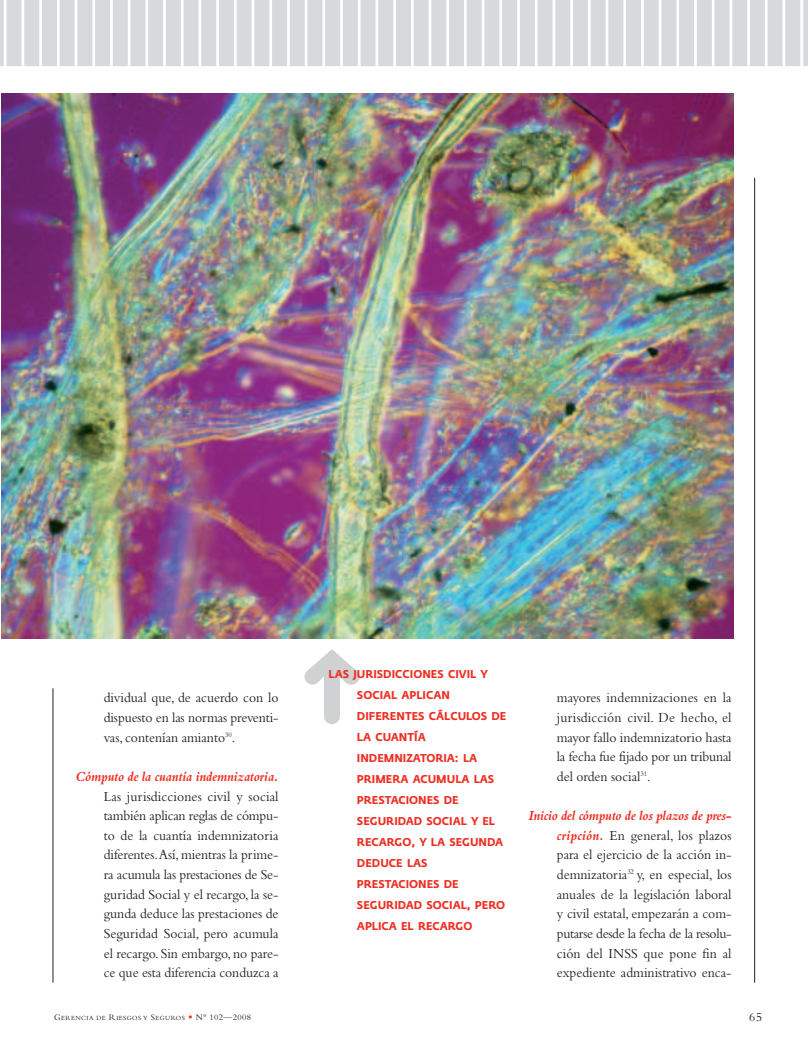
<style>
.page{position:relative;width:808px;height:1053px;background:#fff}
.page>*{position:absolute;margin:0;border:0;box-sizing:border-box;transform-origin:0 0}
.t1{font:14.38px/19.6px "Bembo";color:#231f20;text-align:justify;scale:.95 1}
.t2{font:italic 700 14.38px "Bembo";letter-spacing:-.015em;color:#ee2e22;scale:.95 1}
.t3{font:12.5px "Bembo";color:#231f20}
.t4{font:700 11.25px/21px "Fedra Sans";color:#ee2e22;scale:.95 1}
.t5{font:6.5px "Bembo";letter-spacing:.065em;color:#231f20}
.s1{font-weight:700;font-style:italic;color:#ee2e22}
.s2{font-size:8.75px}
.s3{font-family:"Goudy";font-size:8.75px;color:#ee2e22}
</style>
<div class="page">
<hr style="left:53px;top:688px;width:1px;height:294px;background:#231f20">
<hr style="left:754px;top:178px;width:1px;height:804px;background:#231f20">
<hr style="left:0;top:0;width:4px;height:66px;background:#d8d9db">
<div style="left:7px;top:0;width:15px;height:66px;background:#d8d9db"></div>
<div style="left:24px;top:0;width:15px;height:66px;background:#d8d9db"></div>
<div style="left:42px;top:0;width:15px;height:66px;background:#d8d9db"></div>
<div style="left:60px;top:0;width:15px;height:66px;background:#d8d9db"></div>
<div style="left:77px;top:0;width:15px;height:66px;background:#d8d9db"></div>
<div style="left:95px;top:0;width:15px;height:66px;background:#d8d9db"></div>
<div style="left:113px;top:0;width:15px;height:66px;background:#d8d9db"></div>
<div style="left:130px;top:0;width:15px;height:66px;background:#d8d9db"></div>
<div style="left:148px;top:0;width:15px;height:66px;background:#d8d9db"></div>
<div style="left:166px;top:0;width:15px;height:66px;background:#d8d9db"></div>
<div style="left:184px;top:0;width:15px;height:66px;background:#d8d9db"></div>
<div style="left:201px;top:0;width:15px;height:66px;background:#d8d9db"></div>
<div style="left:219px;top:0;width:15px;height:66px;background:#d8d9db"></div>
<div style="left:237px;top:0;width:15px;height:66px;background:#d8d9db"></div>
<div style="left:254px;top:0;width:15px;height:66px;background:#d8d9db"></div>
<div style="left:272px;top:0;width:15px;height:66px;background:#d8d9db"></div>
<div style="left:290px;top:0;width:15px;height:66px;background:#d8d9db"></div>
<div style="left:307px;top:0;width:15px;height:66px;background:#d8d9db"></div>
<div style="left:325px;top:0;width:15px;height:66px;background:#d8d9db"></div>
<div style="left:343px;top:0;width:15px;height:66px;background:#d8d9db"></div>
<div style="left:361px;top:0;width:15px;height:66px;background:#d8d9db"></div>
<div style="left:378px;top:0;width:15px;height:66px;background:#d8d9db"></div>
<div style="left:396px;top:0;width:15px;height:66px;background:#d8d9db"></div>
<div style="left:414px;top:0;width:15px;height:66px;background:#d8d9db"></div>
<div style="left:431px;top:0;width:15px;height:66px;background:#d8d9db"></div>
<div style="left:449px;top:0;width:15px;height:66px;background:#d8d9db"></div>
<div style="left:467px;top:0;width:15px;height:66px;background:#d8d9db"></div>
<div style="left:484px;top:0;width:15px;height:66px;background:#d8d9db"></div>
<div style="left:502px;top:0;width:15px;height:66px;background:#d8d9db"></div>
<div style="left:520px;top:0;width:15px;height:66px;background:#d8d9db"></div>
<div style="left:537px;top:0;width:15px;height:66px;background:#d8d9db"></div>
<div style="left:555px;top:0;width:15px;height:66px;background:#d8d9db"></div>
<div style="left:573px;top:0;width:15px;height:66px;background:#d8d9db"></div>
<div style="left:591px;top:0;width:15px;height:66px;background:#d8d9db"></div>
<div style="left:608px;top:0;width:15px;height:66px;background:#d8d9db"></div>
<div style="left:626px;top:0;width:15px;height:66px;background:#d8d9db"></div>
<div style="left:644px;top:0;width:15px;height:66px;background:#d8d9db"></div>
<div style="left:661px;top:0;width:15px;height:66px;background:#d8d9db"></div>
<div style="left:679px;top:0;width:15px;height:66px;background:#d8d9db"></div>
<div style="left:697px;top:0;width:15px;height:66px;background:#d8d9db"></div>
<div style="left:732px;top:0;width:15px;height:66px;background:#d8d9db"></div>
<div style="left:714px;top:0;width:15px;height:66px;background:#d8d9db"></div>
<div style="left:750px;top:0;width:15px;height:66px;background:#d8d9db"></div>
<div style="left:785px;top:0;width:15px;height:66px;background:#d8d9db"></div>
<div style="left:803px;top:0;width:5px;height:66px;background:#d8d9db"></div>
<div style="left:767px;top:0;width:15px;height:66px;background:#d8d9db"></div>
<img style="left:2px;top:94px;width:731px;height:544px">
<p class="t1" style="left:104px;top:689px;width:185px">dividual que, de acuerdo con lo dispuesto en las normas preventi&shy;vas, contenían amianto<sup>30</sup>.</p>
<p class="t2" style="left:75px;top:771px;width:215px">Cómputo de la cuantía indemnizatoria.</p>
<p class="t1" style="left:104px;top:787px;width:185px">Las jurisdicciones civil y social también aplican reglas de cómpu&shy;to de la cuantía indemnizatoria diferentes.Así, mientras la prime&shy;ra acumula las prestaciones de Se&shy;guridad Social y el recargo, la se&shy;gunda deduce las prestaciones de Seguridad Social, pero acumula el recargo. Sin embargo, no pare&shy;ce que esta diferencia conduzca a</p>
<p class="t4" style="left:357px;top:664px;width:159px;text-indent:-28px">LAS JURISDICCIONES CIVIL Y<br>SOCIAL APLICAN<br>DIFERENTES CÁLCULOS DE<br>LA CUANTÍA<br>INDEMNIZATORIA: LA<br>PRIMERA ACUMULA LAS<br>PRESTACIONES DE<br>SEGURIDAD SOCIAL Y EL<br>RECARGO, Y LA SEGUNDA<br>DEDUCE LAS<br>PRESTACIONES DE<br>SEGURIDAD SOCIAL, PERO<br>APLICA EL RECARGO</p>
<p class="t1" style="left:557px;top:689px;width:185px">mayores indemnizaciones en la jurisdicción civil. De hecho, el mayor fallo indemnizatorio hasta la fecha fue fijado por un tribunal del orden social<sup>31</sup>.</p>
<p class="t1" style="left:557px;top:807px;width:185px;text-indent:-28px"><span class="s1">Inicio del cómputo de los plazos de pres&shy;cripción.</span> En general, los plazos para el ejercicio de la acción in&shy;demnizatoria<sup>32</sup> y, en especial, los anuales de la legislación laboral y civil estatal, empezarán a com&shy;putarse desde la fecha de la resolu&shy;ción del INSS que pone fin al expediente administrativo enca-</p>
<p class="t5" style="left:54px;top:1015px;width:199px"><span class="s2">G</span>ERENCIA DE <span class="s2">R</span>IESGOS Y <span class="s2">S</span>EGUROS <span class="s3">•</span> <span class="s2">Nº 102—2008</span></p>
<p class="t3" style="left:749px;top:1012px;width:14px">65</p>
</div>
